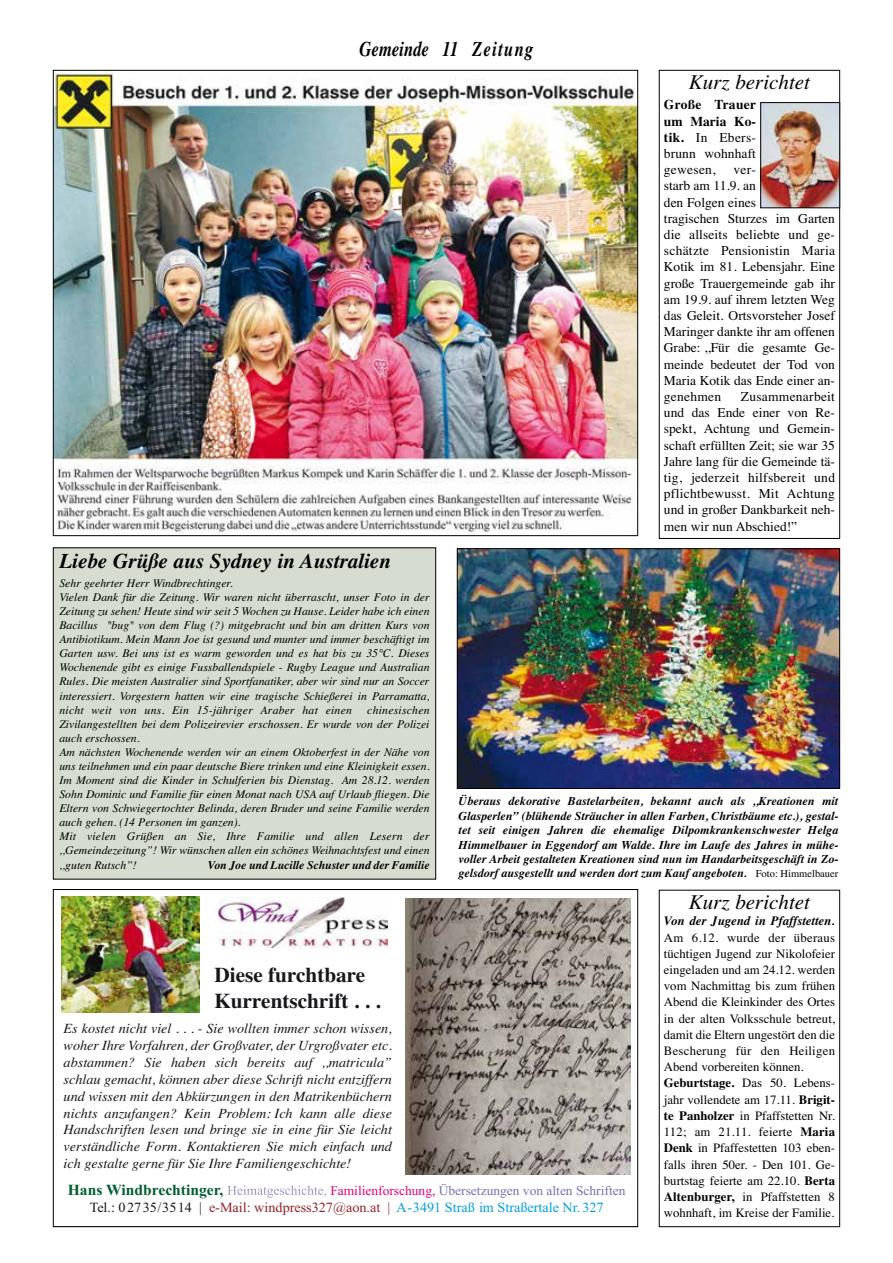
<style>
.page{position:relative;width:893px;height:1263px;background:#fff}
.page>*{position:absolute;margin:0;border:0;box-sizing:border-box;transform-origin:0 0}
.t1{font:700 21px/25.2px "Times";color:#1a171c}
.t2{font:italic 700 21px "Times";color:#000}
.t3{font:italic 21px "Times";color:#000}
.t4{font:italic 700 21px "Times";color:#000;scale:.79 1}
.t5{font:700 15.45px "Times New Roman";color:#005e30}
.t6{font:italic 14.1px/16.8px "Times";color:#1a171c;text-align:justify}
.t7{font:14.1px "Times New Roman";color:#009ee0}
.t8{font:13.5px/16.2px "Times";color:#000;text-align:justify}
.t9{font:13.35px "Times New Roman";color:#7a6fac}
.t10{font:12.75px/16.2px "Times";color:#000}
.t11{font:italic 700 12.75px "Times";color:#000}
.t12{font:italic 700 12px/14.4px "Times";color:#000;text-align:justify}
.t13{font:italic 11.7px/14.1px "Times";color:#000}
.t14{font:italic 700 11.7px "Times";color:#000}
.s1{font-weight:700}
.s2{font-weight:400;font-style:normal;font-size:10.5px}
.s3{color:#e2007a}
.s4{color:#1a171c}
.s5{color:#922224}
</style>
<div class="page">
<img style="left:53px;top:70px;width:787px;height:1157px">
<img style="left:762px;top:104px;width:76px;height:102px">
<div style="left:760px;top:102px;width:80px;height:106px;border:1px solid #000"></div>
<svg style="left:55px;top:891px;width:581px;height:334px"></svg>
<img style="left:405px;top:898px;width:225px;height:277px">
<img style="left:219px;top:898px;width:168px;height:50px">
<svg style="left:227px;top:1185px;width:40px;height:10px"></svg>
<img style="left:62px;top:896px;width:137px;height:116px">
<div style="left:62px;top:1022px;width:331px;height:151px;background:#fff"></div>
<div style="left:213px;top:967px;width:180px;height:47px;background:#fff"></div>
<div style="left:53px;top:548px;width:383px;height:331px;background:#d6dccf"></div>
<div style="left:53px;top:548px;width:383px;height:331px;border:1px solid #000"></div>
<h1 class="t4" style="left:359px;top:41px;width:221px">Gemeinde 11 Zeitung</h1>
<h1 class="t3" style="left:689px;top:75px;width:123px">Kurz berichtet</h1>
<p class="t8" style="left:664px;top:98px;width:94px"><span class="s1">Große Trauer um Maria Ko&shy;tik.</span> In Ebers&shy;brunn wohnhaft gewesen,</p>
<p class="t8" style="left:664px;top:163px;width:173px;text-align:left;text-indent:70px">ver-<br>starb am 11.9. an<br>den Folgen eines<br>tragischen Sturzes im Garten die allseits beliebte und ge&shy;schätzte Pensionistin Maria<br>Kotik im 81. Lebensjahr. Eine große Trauergemeinde gab ihr am 19.9. auf ihrem letzten Weg das Geleit. Ortsvorsteher Josef<br>Maringer dankte ihr am offenen<br>Grabe: ,,Für die gesamte Ge&shy;meinde bedeutet der Tod von<br>Maria Kotik das Ende einer an&shy;genehmen</p>
<p class="t8" style="left:664px;top:390px;width:173px;text-indent:77px">Zusammenarbeit und das Ende einer von Re&shy;spekt, Achtung und Gemein&shy;schaft erfüllten Zeit; sie war 35<br>Jahre lang für die Gemeinde tä&shy;tig, jederzeit hilfsbereit und pflichtbewusst. Mit Achtung und in großer Dankbarkeit neh&shy;men wir nun Abschied!”</p>
<h1 class="t2" style="left:59px;top:554px;width:333px">Liebe Grüße aus Sydney in Australien</h1>
<p class="t13" style="left:59px;top:577px;width:372px">Sehr geehrter Herr Windbrechtinger.<br>Vielen Dank für die Zeitung. Wir waren nicht überrascht, unser Foto in der Zeitung zu sehen! Heute sind wir seit 5 Wochen zu Hause. Leider habe ich einen Bacillus "bug" von dem Flug (?) mitgebracht und bin am dritten Kurs von Antibiotikum. Mein Mann Joe ist gesund und munter und immer beschäftigt im Garten usw. Bei uns ist es warm geworden und es hat bis zu 35°C. Dieses Wochenende gibt es einige Fussballendspiele - Rugby League und Australian Rules. Die meisten Australier sind Sportfanatiker, aber wir sind nur an Soccer interessiert. Vorgestern hatten wir eine tragische Schießerei in Parramatta, nicht weit von uns. Ein 15-jähriger Araber hat einen</p>
<p class="t13" style="left:59px;top:704px;width:372px;text-indent:308px">chinesischen Zivilangestellten bei dem Polizeirevier erschossen. Er wurde von der Polizei auch erschossen.<br>Am nächsten Wochenende werden wir an einem Oktoberfest in der Nähe von uns teilnehmen und ein paar deutsche Biere trinken und eine Kleinigkeit essen.<br>Im Moment sind die Kinder in Schulferien bis Dienstag. Am 28.12. werden Sohn Dominic und Familie für einen Monat nach USA auf Urlaub fliegen. Die Eltern von Schwiegertochter Belinda, deren Bruder und seine Familie werden auch gehen. (14 Personen im ganzen).<br>Mit vielen Grüßen an Sie, Ihre Familie und allen Lesern der ,,Gemeindezeitung”! Wir wünschen allen ein schönes Weihnachtsfest und einen</p>
<p class="t13" style="left:59px;top:859px;width:79px">,,guten Rutsch”!</p>
<p class="t14" style="left:208px;top:861px;width:223px">Von Joe und Lucille Schuster und der Familie</p>
<p class="t12" style="left:459px;top:795px;width:381px">Überaus dekorative Bastelarbeiten, bekannt auch als ,,Kreationen mit Glasperlen” (blühende Sträucher in allen Farben, Christbäume etc.), gestal&shy;tet seit einigen Jahren die ehemalige Dilpomkrankenschwester Helga Himmelbauer in Eggendorf am Walde. Ihre im Laufe des Jahres in mühe&shy;voller Arbeit gestalteten Kreationen sind nun im Handarbeitsgeschäft in Zo&shy;gelsdorf ausgestellt und werden dort zum Kauf angeboten. <span class="s2">Foto: Himmelbauer</span></p>
<h1 class="t1" style="left:214px;top:965px;width:168px">Diese furchtbare<br>Kurrentschrift . . .</h1>
<p class="t6" style="left:64px;top:1021px;width:330px">Es kostet nicht viel . . . - Sie wollten immer schon wissen, woher Ihre Vorfahren, der Großvater, der Urgroßvater etc. abstammen? Sie haben sich bereits auf ,,matricula” schlau gemacht, können aber diese Schrift nicht entziffern und wissen mit den Abkürzungen in den Matrikenbüchern nichts anzufangen? Kein Problem: Ich kann alle diese Handschriften lesen und bringe sie in eine für Sie leicht verständliche Form. Kontaktieren Sie mich einfach und ich gestalte gerne für Sie Ihre Familiengeschichte!</p>
<h2 class="t5" style="left:68px;top:1184px;width:157px">Hans Windbrechtinger,</h2>
<p class="t9" style="left:330px;top:1185px;width:297px"><span class="s3">Familienforschung,</span> Übersetzungen von alten Schriften</p>
<p class="t7" style="left:90px;top:1202px;width:515px"><span class="s4">Tel.: 02735/3514 |</span> <span class="s5">e-Mail: windpress327@aon.at |</span> A-3491 Straß im Straßertale Nr. 327</p>
<h1 class="t3" style="left:689px;top:894px;width:123px">Kurz berichtet</h1>
<p class="t11" style="left:664px;top:916px;width:172px">Von der Jugend in Pfaffstetten.</p>
<p class="t10" style="left:664px;top:930px;width:173px">Am 6.12. wurde der überaus tüchtigen Jugend zur Nikolofeier eingeladen und am 24.12. werden vom Nachmittag bis zum frühen<br>Abend die Kleinkinder des Ortes in der alten Volksschule betreut, damit die Eltern ungestört den die<br>Bescherung für den Heiligen<br>Abend vorbereiten können.<br><span class="s1">Geburtstage.</span> Das 50. Lebens&shy;jahr vollendete am 17.11. <span class="s1">Brigit&shy;te Panholzer</span> in Pfaffstetten Nr.<br>112; am 21.11. feierte <span class="s1">Maria<br>Denk</span> in Pfaffestetten 103 eben&shy;falls ihren 50er. - Den 101. Ge&shy;burtstag feierte am 22.10. <span class="s1">Berta<br>Altenburger,</span> in Pfaffstetten 8 wohnhaft, im Kreise der Familie.</p>
</div>
